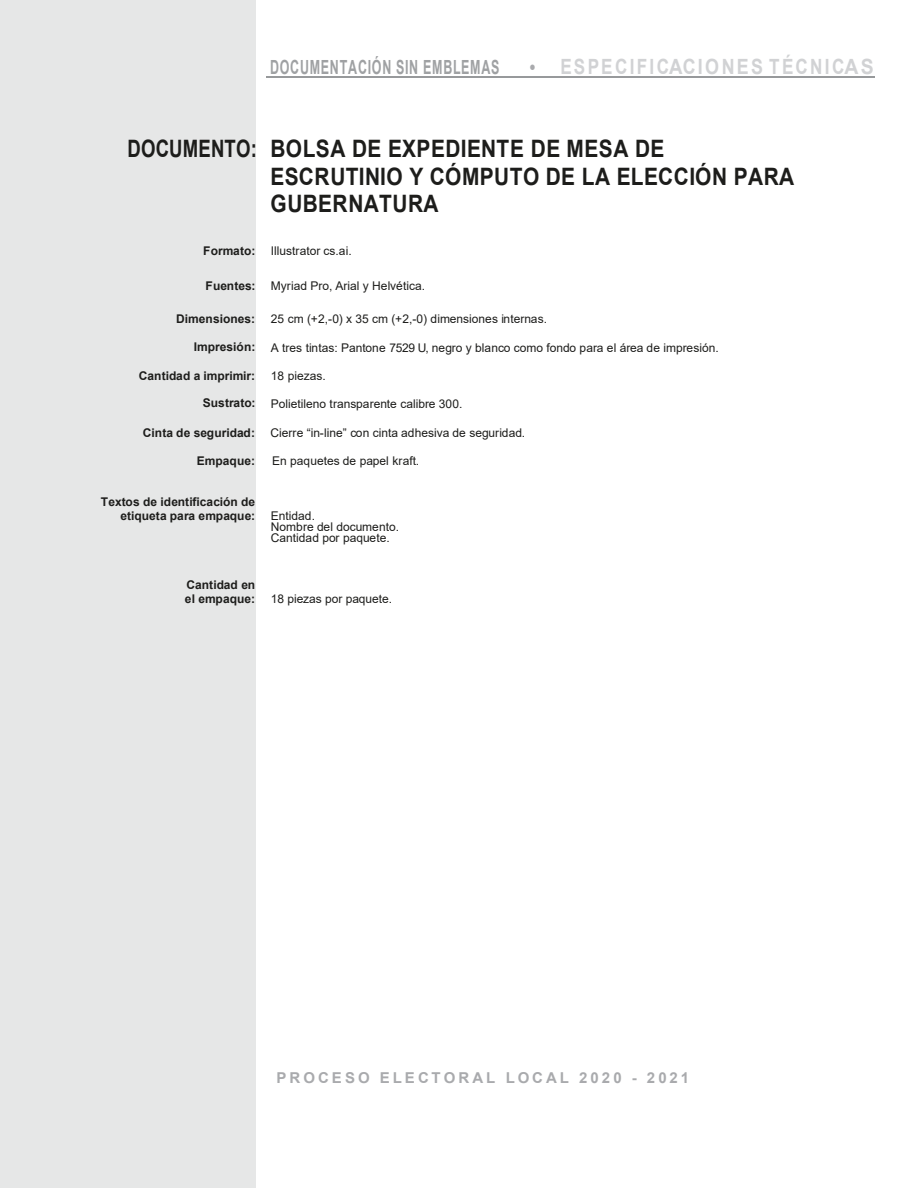
<style>
.page{position:relative;width:918px;height:1188px;background:#fff}
.page>*{position:absolute;margin:0;border:0;box-sizing:border-box;transform-origin:0 0}
.t1{font:700 24px/27.6px "Arial";letter-spacing:.015em;color:#1d1d1b;scale:.87 1}
.t2{font:700 24px "Arial";letter-spacing:.015em;color:#1d1d1b;scale:.77 1}
.t3{font:700 21px "Arial";letter-spacing:.13em;color:#d1d2d4;scale:.81 1}
.t4{font:700 19.5px "Arial";letter-spacing:.055em;color:#9fa1a3;scale:.64 1}
.t5{font:700 15px "Arial";letter-spacing:.2em;color:#a9aaad}
.t6{font:12px/11.1px "Arial";letter-spacing:.005em;color:#1d1d1b}
.t7{font:700 12px/13.8px "Arial";letter-spacing:.005em;color:#1d1d1b;text-align:right}
.s1{font-size:19.5px;color:#a9aaad}
</style>
<div class="page">
<div style="left:0;top:0;width:256px;height:1188px;background:#e6e7e7"></div>
<hr style="left:266px;top:76px;width:608px;height:2px;background:#97999b">
<h3 class="t4" style="left:270px;top:53px;width:360px">DOCUMENTACIÓN SIN EMBLEMAS</h3>
<h2 class="t3" style="left:530px;top:52px;width:426px"><span class="s1">•</span> ESPECIFICACIONES TÉCNICAS</h2>
<h1 class="t2" style="left:128px;top:132px;width:169px">DOCUMENTO:</h1>
<h1 class="t1" style="left:270px;top:135px;width:603px">BOLSA DE EXPEDIENTE DE MESA DE<br>ESCRUTINIO Y CÓMPUTO DE LA ELECCIÓN PARA<br>GUBERNATURA</h1>
<p class="t7" style="left:203px;top:244px;width:54px">Formato:</p>
<p class="t6" style="left:271px;top:245px;width:82px">Illustrator cs.ai.</p>
<p class="t7" style="left:206px;top:279px;width:52px">Fuentes:</p>
<p class="t6" style="left:271px;top:280px;width:156px">Myriad Pro, Arial y Helvética.</p>
<p class="t7" style="left:176px;top:312px;width:80px">Dimensiones:</p>
<p class="t6" style="left:271px;top:313px;width:278px">25 cm (+2,-0) x 35 cm (+2,-0) dimensiones internas.</p>
<p class="t7" style="left:194px;top:340px;width:63px">Impresión:</p>
<p class="t6" style="left:271px;top:342px;width:449px">A tres tintas: Pantone 7529 U, negro y blanco como fondo para el área de impresión.</p>
<p class="t7" style="left:139px;top:369px;width:118px">Cantidad a imprimir:</p>
<p class="t6" style="left:271px;top:370px;width:57px">18 piezas.</p>
<p class="t7" style="left:203px;top:396px;width:54px">Sustrato:</p>
<p class="t6" style="left:271px;top:398px;width:193px">Polietileno transparente calibre 300.</p>
<p class="t7" style="left:143px;top:426px;width:114px">Cinta de seguridad:</p>
<p class="t6" style="left:270px;top:427px;width:256px">Cierre “in-line” con cinta adhesiva de seguridad.</p>
<p class="t7" style="left:197px;top:454px;width:60px">Empaque:</p>
<p class="t7" style="left:101px;top:495px;width:156px">Textos de identificación de etiqueta para empaque:</p>
<p class="t6" style="left:272px;top:455px;width:148px">En paquetes de papel kraft.</p>
<p class="t6" style="left:271px;top:510px;width:130px">Entidad.<br>Nombre del documento.<br>Cantidad por paquete.</p>
<p class="t7" style="left:185px;top:578px;width:72px;text-align:left">Cantidad en el empaque:</p>
<p class="t6" style="left:271px;top:593px;width:123px">18 piezas por paquete.</p>
<p class="t5" style="left:276px;top:1067px;width:414px">PROCESO ELECTORAL LOCAL 2020 - 2021</p>
</div>
